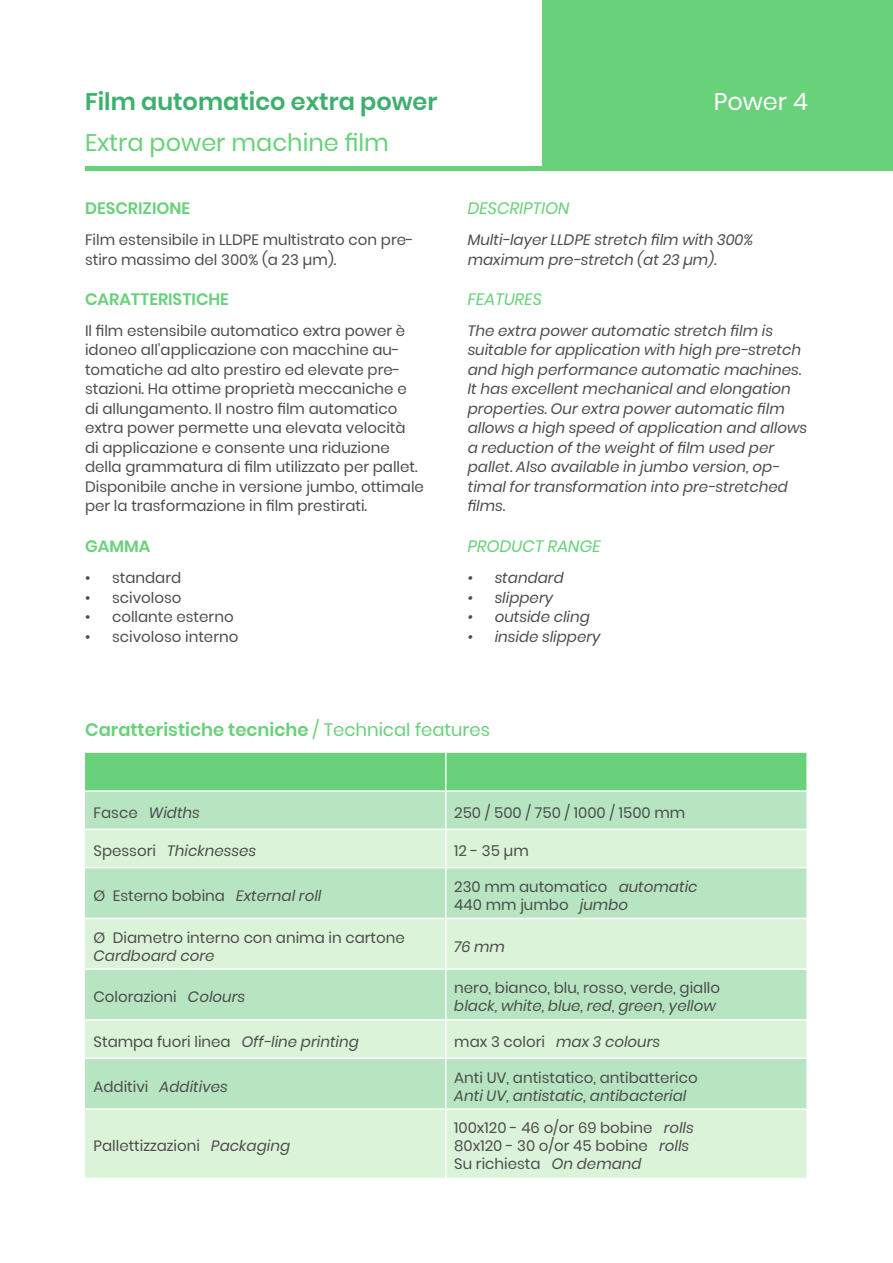
<style>
.page{position:relative;width:893px;height:1263px;background:#fff}
.page>*{position:absolute;margin:0;border:0;box-sizing:border-box;transform-origin:0 0}
.t1{font:600 24px "Poppins";color:#3cb06c}
.t2{font:24px "Poppins";color:#68d17a}
.t3{font:24px "Poppins";color:#fff}
.t4{font:600 18px "Poppins";color:#68d17a}
.t5{font:600 16.5px "Poppins";color:#68d17a}
.t6{font:italic 16.5px "Poppins";color:#68d17a}
.t7{font:15px/19.5px "Poppins";color:#4d4d4d}
.t8{font:italic 15px/19.5px "Poppins";color:#4d4d4d}
.s1{font-weight:400}
.s2{font-style:normal}
.s3{font-style:italic}
</style>
<div class="page">
<div style="left:542px;top:0;width:351px;height:171px;background:#68d17a"></div>
<hr style="left:85px;top:167px;width:503px;height:4px;background:#68d17a">
<div style="left:85px;top:753px;width:721px;height:37px;background:#68d17a"></div>
<div style="left:85px;top:792px;width:721px;height:37px;background:#b7e5c1"></div>
<svg style="left:85px;top:830px;width:721px;height:348px;background:#cdeed0"></svg>
<hr style="left:445px;top:792px;width:1px;height:37px;background:#fff">
<hr style="left:445px;top:830px;width:1px;height:37px;background:#fff">
<hr style="left:85px;top:867px;width:361px;height:1px;background:#fff">
<hr style="left:446px;top:867px;width:360px;height:1px;background:#fff">
<hr style="left:445px;top:868px;width:1px;height:50px;background:#fff">
<hr style="left:85px;top:918px;width:361px;height:1px;background:#fff">
<hr style="left:446px;top:918px;width:360px;height:1px;background:#fff">
<hr style="left:445px;top:919px;width:1px;height:49px;background:#fff">
<hr style="left:85px;top:968px;width:361px;height:2px;background:#fff">
<hr style="left:446px;top:968px;width:360px;height:2px;background:#fff">
<hr style="left:445px;top:970px;width:1px;height:49px;background:#fff">
<hr style="left:85px;top:1019px;width:361px;height:2px;background:#fff">
<hr style="left:446px;top:1019px;width:360px;height:2px;background:#fff">
<hr style="left:445px;top:1021px;width:1px;height:36px;background:#fff">
<hr style="left:85px;top:1057px;width:361px;height:2px;background:#fff">
<hr style="left:446px;top:1057px;width:360px;height:2px;background:#fff">
<hr style="left:445px;top:1059px;width:1px;height:49px;background:#fff">
<hr style="left:85px;top:1108px;width:361px;height:2px;background:#fff">
<hr style="left:446px;top:1108px;width:360px;height:2px;background:#fff">
<hr style="left:445px;top:1110px;width:1px;height:68px;background:#fff">
<hr style="left:445px;top:753px;width:1px;height:37px;background:#fff">
<h1 class="t1" style="left:85px;top:88px;width:354px">Film automatico extra power</h1>
<h1 class="t3" style="left:714px;top:88px;width:96px">Power 4</h1>
<h1 class="t2" style="left:85px;top:128px;width:305px">Extra power machine film</h1>
<p class="t5" style="left:85px;top:199px;width:107px">DESCRIZIONE</p>
<p class="t6" style="left:468px;top:199px;width:103px">DESCRIPTION</p>
<p class="t7" style="left:85px;top:230px;width:330px">Film estensibile in LLDPE multistrato con pre&shy;stiro massimo del 300% (a 23 μm).</p>
<p class="t8" style="left:468px;top:230px;width:287px">Multi-layer LLDPE stretch film with 300% maximum pre-stretch (at 23 μm).</p>
<p class="t5" style="left:85px;top:289px;width:145px">CARATTERISTICHE</p>
<p class="t6" style="left:468px;top:289px;width:76px">FEATURES</p>
<p class="t7" style="left:85px;top:321px;width:340px">Il film estensibile automatico extra power è idoneo all’applicazione con macchine au&shy;tomatiche ad alto prestiro ed elevate pre&shy;stazioni. Ha ottime proprietà meccaniche e di allungamento. Il nostro film automatico extra power permette una elevata velocità<br>di applicazione e consente una riduzione della grammatura di film utilizzato per pallet.<br>Disponibile anche in versione jumbo, ottimale per la trasformazione in film prestirati.</p>
<p class="t8" style="left:468px;top:321px;width:341px">The extra power automatic stretch film is suitable for application with high pre-stretch and high performance automatic machines.<br>It has excellent mechanical and elongation properties. Our extra power automatic film allows a high speed of application and allows a reduction of the weight of film used per pallet. Also available in jumbo version, op&shy;timal for transformation into pre-stretched films.</p>
<p class="t5" style="left:85px;top:537px;width:67px">GAMMA</p>
<p class="t7" style="left:85px;top:568px;width:98px">• standard</p>
<p class="t7" style="left:85px;top:588px;width:98px">• scivoloso</p>
<p class="t7" style="left:85px;top:607px;width:150px">• collante esterno</p>
<p class="t7" style="left:85px;top:627px;width:155px">• scivoloso interno</p>
<p class="t6" style="left:468px;top:537px;width:135px">PRODUCT RANGE</p>
<p class="t8" style="left:468px;top:568px;width:97px">• standard</p>
<p class="t8" style="left:468px;top:588px;width:87px">• slippery</p>
<p class="t8" style="left:468px;top:607px;width:124px">• outside cling</p>
<p class="t8" style="left:468px;top:627px;width:134px">• inside slippery</p>
<p class="t4" style="left:85px;top:719px;width:407px">Caratteristiche tecniche <span class="s1">/ Technical features</span></p>
<p class="t8" style="left:94px;top:803px;width:108px"><span class="s2">Fasce</span> Widths</p>
<p class="t7" style="left:454px;top:803px;width:233px">250 / 500 / 750 / 1000 / 1500 mm</p>
<p class="t8" style="left:94px;top:841px;width:164px"><span class="s2">Spessori</span> Thicknesses</p>
<p class="t7" style="left:454px;top:841px;width:76px">12 - 35 μm</p>
<p class="t7" style="left:94px;top:886px;width:229px">Ø Esterno bobina <span class="s3">External roll</span></p>
<p class="t7" style="left:454px;top:878px;width:245px;line-height:18px">230 mm automatico <span class="s3">automatic<br></span>440 mm jumbo <span class="s3">jumbo</span></p>
<p class="t7" style="left:94px;top:928px;width:313px">Ø Diametro interno con anima in cartone</p>
<p class="t8" style="left:94px;top:946px;width:123px">Cardboard core</p>
<p class="t8" style="left:454px;top:937px;width:52px">76 mm</p>
<p class="t7" style="left:94px;top:987px;width:153px">Colorazioni <span class="s3">Colours</span></p>
<p class="t7" style="left:454px;top:978px;width:267px">nero, bianco, blu, rosso, verde, giallo</p>
<p class="t8" style="left:454px;top:996px;width:263px">black, white, blue, red, green, yellow</p>
<p class="t7" style="left:94px;top:1032px;width:267px">Stampa fuori linea <span class="s3">Off-line printing</span></p>
<p class="t8" style="left:454px;top:1032px;width:207px"><span class="s2">max 3 colori</span> max 3 colours</p>
<p class="t8" style="left:94px;top:1076px;width:136px"><span class="s2">Additivi</span> Additives</p>
<p class="t7" style="left:454px;top:1067px;width:245px">Anti UV, antistatico, antibatterico</p>
<p class="t8" style="left:454px;top:1085px;width:234px">Anti UV, antistatic, antibacterial</p>
<p class="t7" style="left:94px;top:1136px;width:198px">Pallettizzazioni <span class="s3">Packaging</span></p>
<p class="t7" style="left:454px;top:1119px;width:241px;line-height:18px">100x120 - 46 o/or 69 bobine <span class="s3">rolls<br></span>80x120 - 30 o/or 45 bobine <span class="s3">rolls<br></span>Su richiesta <span class="s3">On demand</span></p>
</div>
